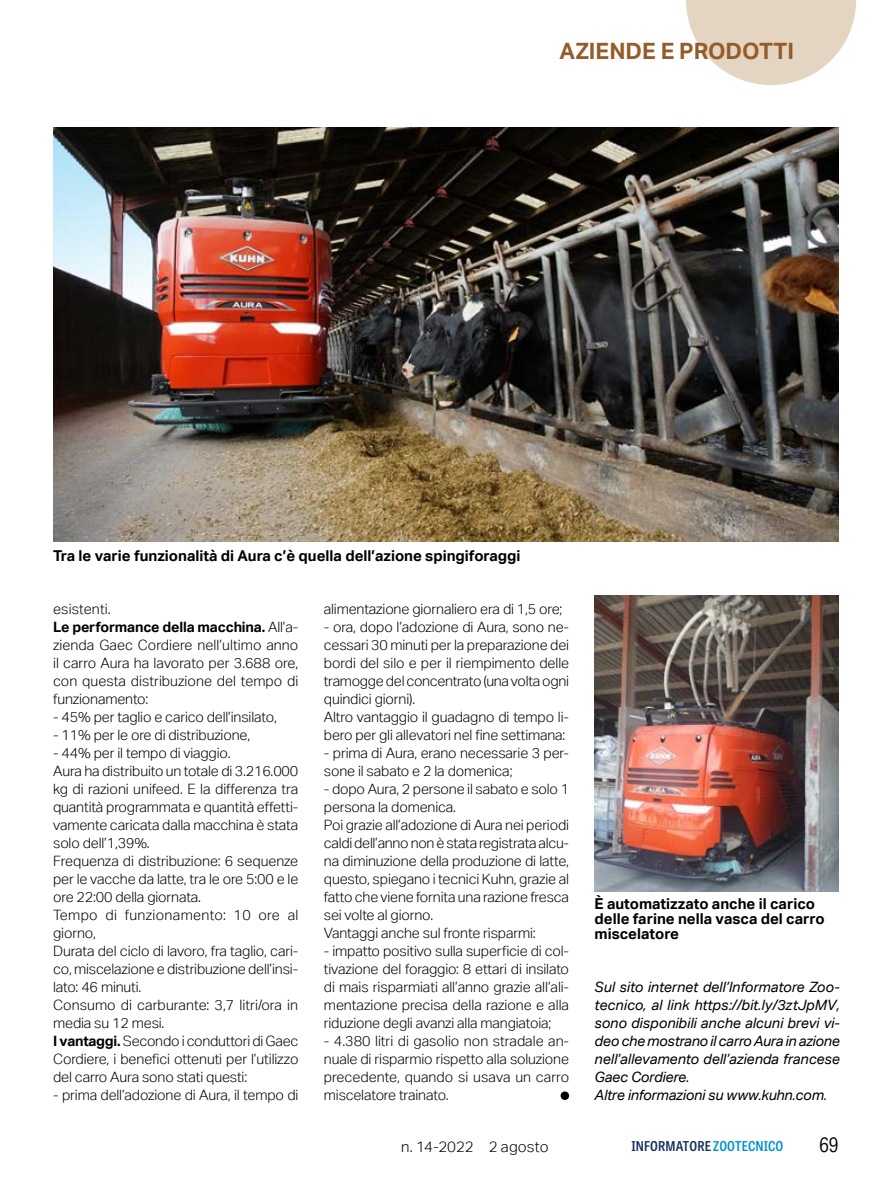
<style>
.page{position:relative;width:893px;height:1191px;background:#fff}
.page>*{position:absolute;margin:0;border:0;box-sizing:border-box;transform-origin:0 0}
.t1{font:700 22.5px "Aktiv Grotesk";color:#955c29}
.t2{font:21px "Aktiv Grotesk";color:#000;scale:.8 1}
.iz20_didascalia{font:700 15px/15px "Aktiv Grotesk";color:#000}
.t3{font:300 15px "Aktiv Grotesk";color:#000}
.iz20_testo{font:300 14.25px/18px "Aktiv Grotesk";letter-spacing:-.01em;color:#000;text-align:justify}
.iz20_testo-2{font:italic 14.25px/18px "Aktiv Grotesk";letter-spacing:-.01em;color:#000;text-align:justify}
.iz20_testo-3{font:300 14.25px/18px "Aktiv Grotesk";letter-spacing:.025em;color:#000}
.iz20_testo-4{font:300 14.25px "Aktiv Grotesk";letter-spacing:.01em;color:#000}
.t4{font:600 semi-condensed 13.5px "Tablet Gothic";letter-spacing:.01em;color:#122e5c}
.s1{font-weight:700}
.s2{color:#008fcf}
</style>
<div class="page">
<svg style="left:686px;top:0;width:170px;height:85px"></svg>
<img style="left:53px;top:128px;width:786px;height:414px">
<div style="left:561px;top:1091px;width:8px;height:9px;background:#000;border-radius:50%"></div>
<img style="left:595px;top:595px;width:244px;height:296px">
<h1 class="t1" style="left:559px;top:37px;width:236px">AZIENDE E PRODOTTI</h1>
<p class="iz20_didascalia" style="left:53px;top:548px;width:469px">Tra le varie funzionalità di Aura c’è quella dell’azione spingiforaggi</p>
<p class="iz20_testo" style="left:324px;top:600px;width:240px">alimentazione giornaliero era di 1,5 ore;</p>
<p class="iz20_testo" style="left:324px;top:618px;width:247px">- ora, dopo l’adozione di Aura, sono ne&shy;cessari 30 minuti per la preparazione dei bordi del silo e per il riempimento delle tramogge del concentrato (una volta ogni quindici giorni).</p>
<p class="iz20_testo" style="left:324px;top:708px;width:247px">Altro vantaggio il guadagno di tempo li&shy;bero per gli allevatori nel fine settimana:</p>
<p class="iz20_testo" style="left:324px;top:744px;width:247px">- prima di Aura, erano necessarie 3 per&shy;sone il sabato e 2 la domenica;</p>
<p class="iz20_testo" style="left:324px;top:780px;width:247px">- dopo Aura, 2 persone il sabato e solo 1 persona la domenica.</p>
<p class="iz20_testo" style="left:324px;top:816px;width:247px">Poi grazie all’adozione di Aura nei periodi caldi dell’anno non è stata registrata alcu&shy;na diminuzione della produzione di latte, questo, spiegano i tecnici Kuhn, grazie al fatto che viene fornita una razione fresca sei volte al giorno.</p>
<p class="iz20_testo" style="left:324px;top:924px;width:213px">Vantaggi anche sul fronte risparmi:</p>
<p class="iz20_testo" style="left:324px;top:942px;width:247px">- impatto positivo sulla superficie di col&shy;tivazione del foraggio: 8 ettari di insilato di mais risparmiati all’anno grazie all’ali&shy;mentazione precisa della razione e alla riduzione degli avanzi alla mangiatoia;</p>
<p class="iz20_testo" style="left:324px;top:1032px;width:247px">- 4.380 litri di gasolio non stradale an&shy;nuale di risparmio rispetto alla soluzione precedente, quando si usava un carro miscelatore trainato.</p>
<p class="iz20_testo-4" style="left:53px;top:600px;width:59px">esistenti.</p>
<p class="iz20_testo" style="left:53px;top:618px;width:247px"><span class="s1">Le performance della macchina.</span> All’a&shy;zienda Gaec Cordiere nell’ultimo anno il carro Aura ha lavorato per 3.688 ore, con questa distribuzione del tempo di funzionamento:</p>
<p class="iz20_testo" style="left:53px;top:708px;width:225px">- 45% per taglio e carico dell’insilato,</p>
<p class="iz20_testo" style="left:53px;top:726px;width:199px">- 11% per le ore di distribuzione,</p>
<p class="iz20_testo" style="left:53px;top:744px;width:179px">- 44% per il tempo di viaggio.</p>
<p class="iz20_testo" style="left:53px;top:762px;width:247px">Aura ha distribuito un totale di 3.216.000 kg di razioni unifeed. E la differenza tra quantità programmata e quantità effetti&shy;vamente caricata dalla macchina è stata solo dell’1,39%.</p>
<p class="iz20_testo" style="left:53px;top:852px;width:247px">Frequenza di distribuzione: 6 sequenze per le vacche da latte, tra le ore 5:00 e le ore 22:00 della giornata.</p>
<p class="iz20_testo-3" style="left:53px;top:906px;width:247px">Tempo di funzionamento: 10 ore al giorno,</p>
<p class="iz20_testo" style="left:53px;top:942px;width:247px">Durata del ciclo di lavoro, fra taglio, cari&shy;co, miscelazione e distribuzione dell’insi&shy;lato: 46 minuti.</p>
<p class="iz20_testo" style="left:53px;top:996px;width:247px">Consumo di carburante: 3,7 litri/ora in media su 12 mesi.</p>
<p class="iz20_testo" style="left:53px;top:1032px;width:247px"><span class="s1">I vantaggi.</span> Secondo i conduttori di Gaec Cordiere, i benefici ottenuti per l’utilizzo del carro Aura sono stati questi:</p>
<p class="iz20_testo" style="left:53px;top:1086px;width:247px">- prima dell’adozione di Aura, il tempo di</p>
<p class="iz20_didascalia" style="left:595px;top:896px;width:231px">È automatizzato anche il carico delle farine nella vasca del carro miscelatore</p>
<p class="iz20_testo-2" style="left:595px;top:977px;width:247px">Sul sito internet dell’Informatore Zoo&shy;tecnico, al link https://bit.ly/3ztJpMV, sono disponibili anche alcuni brevi vi&shy;deo che mostrano il carro Aura in azione nell’allevamento dell’azienda francese Gaec Cordiere.</p>
<p class="iz20_testo-2" style="left:595px;top:1085px;width:234px">Altre informazioni su www.kuhn.com.</p>
<p class="t3" style="left:401px;top:1138px;width:149px">n. 14-2022 2 agosto</p>
<p class="t4" style="left:631px;top:1137px;width:153px">INFORMATORE <span class="s2">ZOOTECNICO</span></p>
<h2 class="t2" style="left:819px;top:1132px;width:26px">69</h2>
</div>
